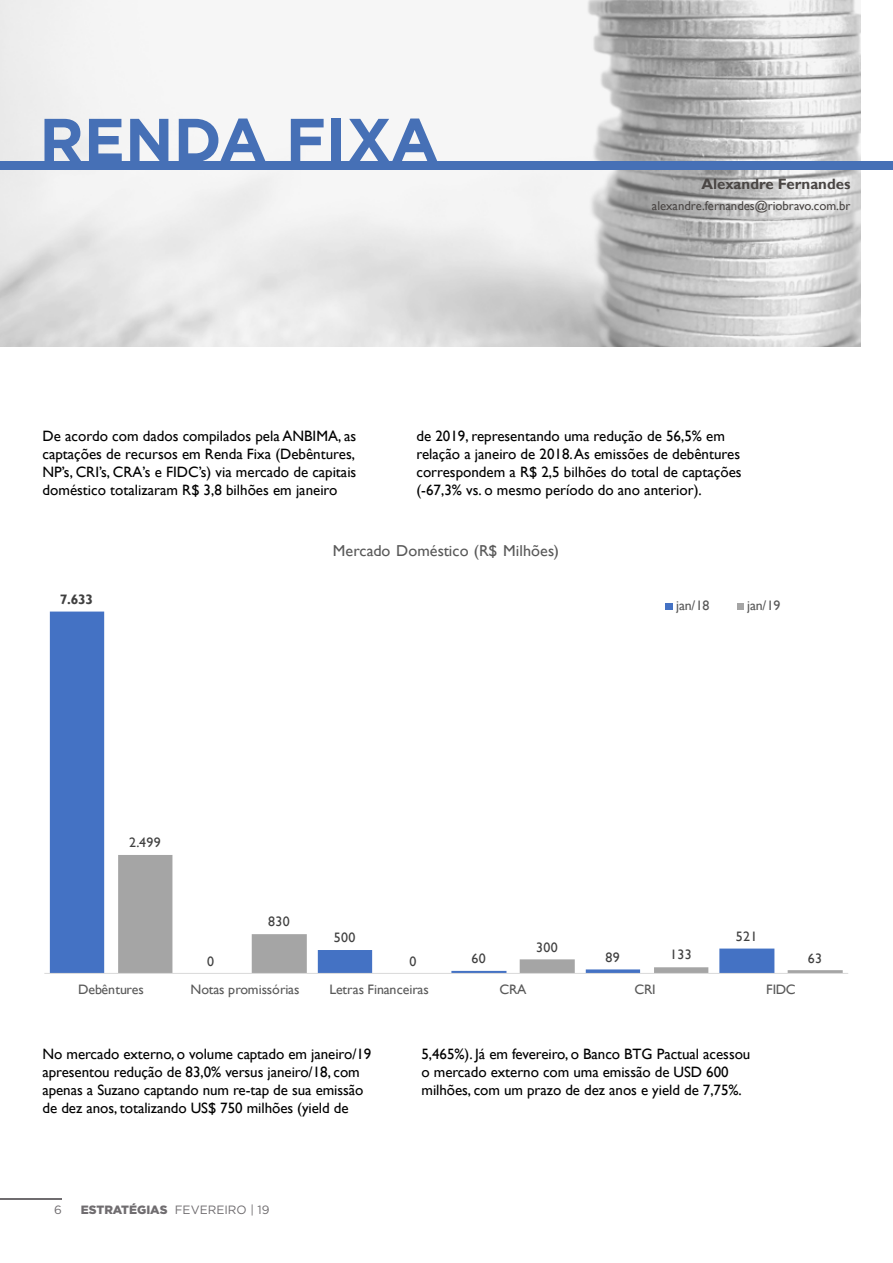
<style>
.page{position:relative;width:893px;height:1263px;background:#fff}
.page>*{position:absolute;margin:0;border:0;box-sizing:border-box;transform-origin:0 0}
.t1{font:700 61.5px "Gotham";color:#4670b6}
.t2{font:15.9px "Gill Sans";color:#595959}
.t3{font:15px/18px "Gill Sans";letter-spacing:-.005em;color:#000}
.t4{font:700 15px "Gill Sans";color:#4a4644}
.t5{font:13.65px "Gill Sans";letter-spacing:-.01em;color:#595959}
.t6{font:13.65px "Gill Sans";letter-spacing:.025em;color:#404040}
.t7{font:700 13.65px "Gill Sans";color:#404040}
.t8{font:12.75px "Gill Sans";color:#4a4644}
.t9{font:12px "Gotham";color:#6f6c6f}
.s1{font-weight:900}
</style>
<div class="page">
<hr style="left:0;top:1198px;width:62px;height:1px;background:#6f6c6f">
<img style="left:0;top:0;width:861px;height:347px">
<div style="left:0;top:162px;width:893px;height:8px;background:#4670b6"></div>
<div style="left:50px;top:611px;width:55px;height:362px;background:#4472c4"></div>
<svg style="left:118px;top:855px;width:725px;height:118px"></svg>
<hr style="left:44px;top:973px;width:804px;height:1px;background:#d9d9d9">
<div style="left:666px;top:603px;width:7px;height:6px;background:#4472c4"></div>
<div style="left:737px;top:603px;width:7px;height:6px;background:#a5a5a5"></div>
<h1 class="t1" style="left:39px;top:99px;width:401px">RENDA FIXA</h1>
<p class="t4" style="left:701px;top:175px;width:151px">Alexandre Fernandes</p>
<p class="t8" style="left:652px;top:198px;width:200px">alexandre.fernandes@riobravo.com.br</p>
<p class="t3" style="left:43px;top:427px;width:315px;text-align:justify">De acordo com dados compilados pela ANBIMA, as captações de recursos em Renda Fixa (Debêntures, NP’s, CRI’s, CRA’s e FIDC’s) via mercado de capitais doméstico totalizaram R$ 3,8 bilhões em janeiro</p>
<p class="t3" style="left:416px;top:427px;width:327px">de 2019, representando uma redução de 56,5% em relação a janeiro de 2018. As emissões de debêntures correspondem a R$ 2,5 bilhões do total de captações (-67,3% vs. o mesmo período do ano anterior).</p>
<p class="t7" style="left:60px;top:591px;width:35px">7.633</p>
<p class="t2" style="left:333px;top:541px;width:228px">Mercado Doméstico (R$ Milhões)</p>
<p class="t5" style="left:676px;top:597px;width:35px">jan/18</p>
<p class="t5" style="left:747px;top:597px;width:35px">jan/19</p>
<p class="t6" style="left:129px;top:835px;width:33px">2.499</p>
<p class="t6" style="left:207px;top:953px;width:8px">0</p>
<p class="t6" style="left:268px;top:914px;width:23px">830</p>
<p class="t6" style="left:334px;top:929px;width:23px">500</p>
<p class="t6" style="left:409px;top:953px;width:8px">0</p>
<p class="t6" style="left:536px;top:939px;width:23px">300</p>
<p class="t6" style="left:471px;top:950px;width:16px">60</p>
<p class="t6" style="left:605px;top:949px;width:16px">89</p>
<p class="t6" style="left:736px;top:928px;width:23px">521</p>
<p class="t6" style="left:670px;top:947px;width:23px">133</p>
<p class="t6" style="left:808px;top:950px;width:16px">63</p>
<p class="t5" style="left:78px;top:981px;width:67px">Debêntures</p>
<p class="t5" style="left:191px;top:981px;width:110px">Notas promissórias</p>
<p class="t5" style="left:329px;top:981px;width:101px">Letras Financeiras</p>
<p class="t5" style="left:499px;top:981px;width:28px">CRA</p>
<p class="t5" style="left:634px;top:981px;width:23px">CRI</p>
<p class="t5" style="left:766px;top:981px;width:31px">FIDC</p>
<p class="t3" style="left:43px;top:1045px;width:330px">No mercado externo, o volume captado em janeiro/19 apresentou redução de 83,0% versus janeiro/18, com apenas a Suzano captando num re-tap de sua emissão de dez anos, totalizando US$ 750 milhões (yield de</p>
<p class="t3" style="left:421px;top:1045px;width:330px">5,465%). Já em fevereiro, o Banco BTG Pactual acessou o mercado externo com uma emissão de USD 600 milhões, com um prazo de dez anos e yield de 7,75%.</p>
<p class="t9" style="left:54px;top:1202px;width:9px">6</p>
<p class="t9" style="left:81px;top:1202px;width:190px"><span class="s1">ESTRATÉGIAS</span> FEVEREIRO | 19</p>
</div>
